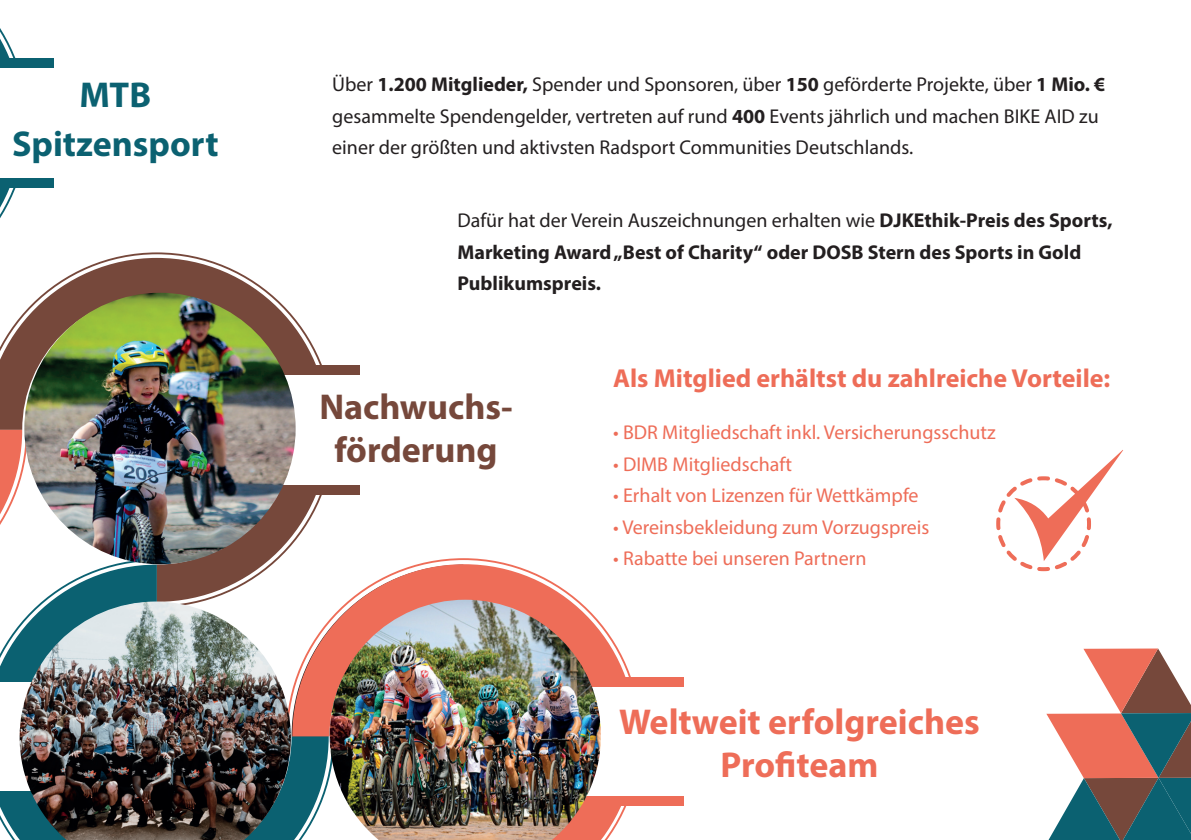
<style>
.page{position:relative;width:1191px;height:840px;background:#fff}
.page>*{position:absolute;margin:0;border:0;box-sizing:border-box;transform-origin:0 0}
.t1{font:700 36px/43.2px "Myriad Pro";color:#ee6d58;text-align:center}
.t2{font:700 36px/43.2px "Myriad Pro";color:#76483b;text-align:center}
.t3{font:700 36px/49px "Myriad Pro";color:#0b6171;text-align:center}
.t4{font:700 26px "Myriad Pro";color:#ee6d58}
.t5{font:20px/31.4px "Myriad Pro";color:#231f20}
.t6{font:20px "Myriad Pro";color:#ee6d58}
.t7{font:700 20px/31.4px "Myriad Pro";color:#231f20}
.s1{font-weight:700}
.s2{font-weight:400}
</style>
<div class="page">
<svg style="left:0;top:624px;width:20px;height:215px;fill:#0b6171"></svg>
<div style="left:0;top:676px;width:53px;height:119px;background:#fff"></div>
<div style="left:0;top:671px;width:53px;height:10px;background:#0b6171"></div>
<div style="left:0;top:791px;width:53px;height:9px;background:#0b6171"></div>
<svg style="left:28px;top:258px;width:301px;height:343px"></svg>
<div style="left:260px;top:370px;width:100px;height:119px;background:#fff"></div>
<div style="left:260px;top:365px;width:100px;height:9px;background:#76483b"></div>
<div style="left:260px;top:484px;width:100px;height:10px;background:#76483b"></div>
<svg style="left:0;top:28px;width:28px;height:497px"></svg>
<div style="left:0;top:63px;width:53px;height:120px;background:#fff"></div>
<div style="left:0;top:59px;width:53px;height:9px;background:#0b6171"></div>
<div style="left:0;top:178px;width:53px;height:9px;background:#0b6171"></div>
<img style="left:24px;top:292px;width:272px;height:272px;border-radius:136px">
<svg style="left:286px;top:558px;width:355px;height:281px"></svg>
<svg style="left:292px;top:564px;width:344px;height:275px"></svg>
<div style="left:585px;top:682px;width:99px;height:119px;background:#fff"></div>
<div style="left:585px;top:676px;width:99px;height:10px;background:#ee6d58"></div>
<div style="left:585px;top:796px;width:99px;height:9px;background:#ee6d58"></div>
<img style="left:330px;top:599px;width:271px;height:240px">
<svg style="left:1046px;top:648px;width:145px;height:191px"></svg>
<img style="left:20px;top:601px;width:271px;height:238px">
<svg style="left:996px;top:450px;width:127px;height:122px"></svg>
<h1 class="t3" style="left:12px;top:69px;width:208px">MTB<br>Spitzensport</h1>
<p class="t5" style="left:332px;top:69px;width:774px">Über <span class="s1">1.200 Mitglieder,</span> Spender und Sponsoren, über <span class="s1">150</span> geförderte Projekte, über <span class="s1">1 Mio. € </span>gesammelte Spendengelder, vertreten auf rund <span class="s1">400</span> Events jährlich und machen BIKE AID zu einer der größten und aktivsten Radsport Communities Deutschlands.</p>
<p class="t7" style="left:457px;top:204px;width:656px"><span class="s2">Dafür hat der Verein Auszeichnungen erhalten wie</span> DJKEthik-Preis des Sports,<br>Marketing Award „Best of Charity“ oder DOSB Stern des Sports in Gold<br>Publikumspreis.</p>
<h1 class="t2" style="left:319px;top:383px;width:195px">Nachwuchs&shy;förderung</h1>
<h2 class="t4" style="left:613px;top:361px;width:498px">Als Mitglied erhältst du zahlreiche Vorteile:</h2>
<p class="t6" style="left:613px;top:420px;width:384px">• BDR Mitgliedschaft inkl. Versicherungsschutz</p>
<p class="t6" style="left:613px;top:451px;width:180px">• DIMB Mitgliedschaft</p>
<p class="t6" style="left:613px;top:483px;width:307px">• Erhalt von Lizenzen für Wettkämpfe</p>
<p class="t6" style="left:613px;top:514px;width:318px">• Vereinsbekleidung zum Vorzugspreis</p>
<p class="t6" style="left:613px;top:546px;width:255px">• Rabatte bei unseren Partnern</p>
<h1 class="t1" style="left:619px;top:698px;width:362px">Weltweit erfolgreiches<br>Profiteam</h1>
</div>
